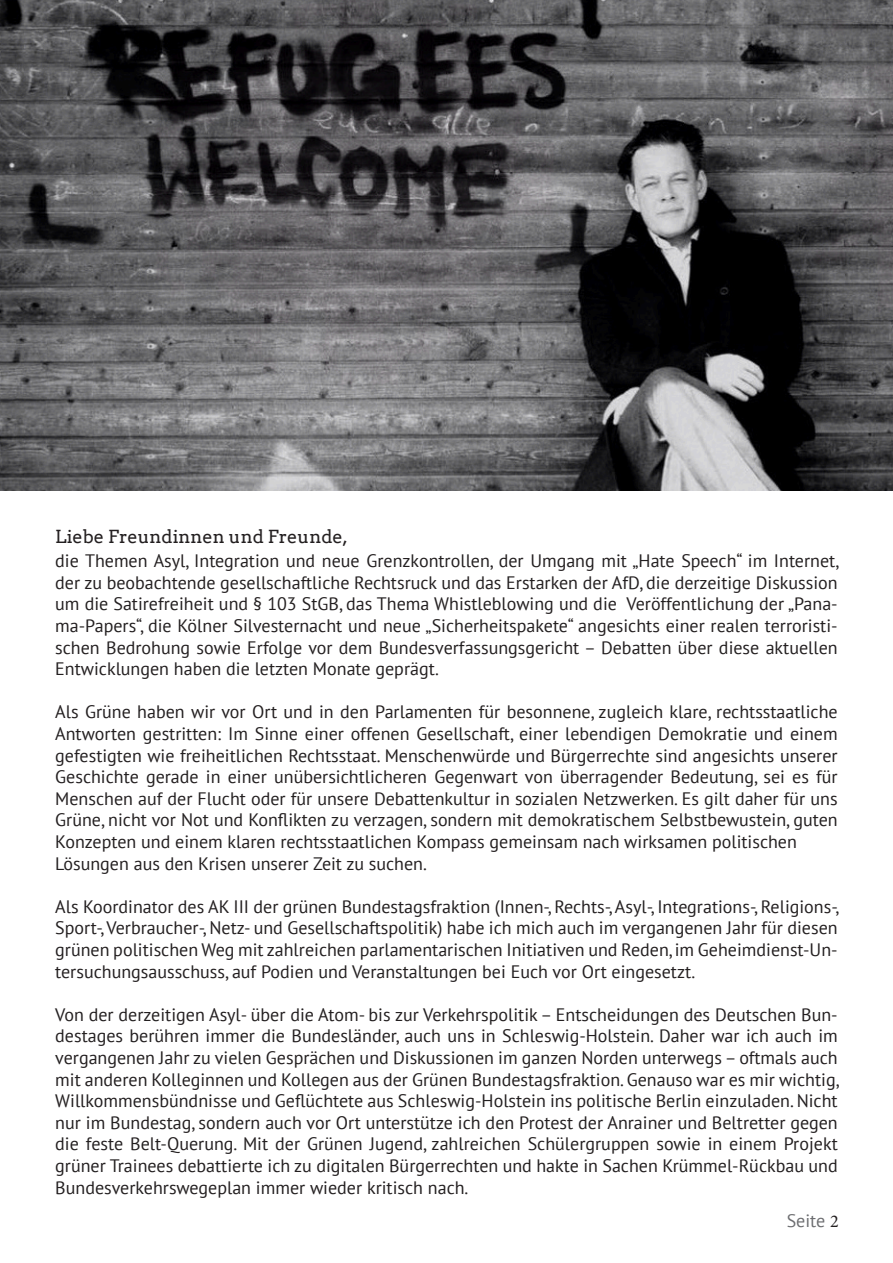
<style>
.page{position:relative;width:893px;height:1263px;background:#fff}
.page>*{position:absolute;margin:0;border:0;box-sizing:border-box;transform-origin:0 0}
.t1{font:18px/21.6px "PT Sans";color:#231f20;text-align:justify}
.t2{font:18px "Arvo";color:#231f20}
.t3{font:18px "PT Sans";color:#6c6d70}
.s1{font-family:"Minion Pro";color:#231f20}
</style>
<div class="page">
<img style="left:0;top:0;width:893px;height:490px">
<p class="t2" style="left:55px;top:526px;width:294px">Liebe Freundinnen und Freunde,</p>
<p class="t1" style="left:55px;top:550px;width:785px">die Themen Asyl, Integration und neue Grenzkontrollen, der Umgang mit „Hate Speech“ im Internet, der zu beobachtende gesellschaftliche Rechtsruck und das Erstarken der AfD, die derzeitige Diskussion um die Satirefreiheit und § 103 StGB, das Thema Whistleblowing und die Veröffentlichung der „Pana&shy;ma-Papers“, die Kölner Silvesternacht und neue „Sicherheitspakete“ angesichts einer realen terroristi&shy;schen Bedrohung sowie Erfolge vor dem Bundesverfassungsgericht – Debatten über diese aktuellen Entwicklungen haben die letzten Monate geprägt.</p>
<p class="t1" style="left:55px;top:701px;width:784px">Als Grüne haben wir vor Ort und in den Parlamenten für besonnene, zugleich klare, rechtsstaatliche Antworten gestritten: Im Sinne einer offenen Gesellschaft, einer lebendigen Demokratie und einem gefestigten wie freiheitlichen Rechtsstaat. Menschenwürde und Bürgerrechte sind angesichts unserer Geschichte gerade in einer unübersichtlicheren Gegenwart von überragender Bedeutung, sei es für Menschen auf der Flucht oder für unsere Debattenkultur in sozialen Netzwerken. Es gilt daher für uns Grüne, nicht vor Not und Konflikten zu verzagen, sondern mit demokratischem Selbstbewustein, guten Konzepten und einem klaren rechtsstaatlichen Kompass gemeinsam nach wirksamen politischen</p>
<p class="t1" style="left:55px;top:852px;width:373px">Lösungen aus den Krisen unserer Zeit zu suchen.</p>
<p class="t1" style="left:55px;top:895px;width:785px">Als Koordinator des AK III der grünen Bundestagsfraktion (Innen-, Rechts-, Asyl-, Integrations-, Religions-, Sport-, Verbraucher-, Netz- und Gesellschaftspolitik) habe ich mich auch im vergangenen Jahr für diesen grünen politischen Weg mit zahlreichen parlamentarischen Initiativen und Reden, im Geheimdienst-Un&shy;tersuchungsausschuss, auf Podien und Veranstaltungen bei Euch vor Ort eingesetzt.</p>
<p class="t1" style="left:55px;top:1003px;width:785px">Von der derzeitigen Asyl- über die Atom- bis zur Verkehrspolitik – Entscheidungen des Deutschen Bun&shy;destages berühren immer die Bundesländer, auch uns in Schleswig-Holstein. Daher war ich auch im vergangenen Jahr zu vielen Gesprächen und Diskussionen im ganzen Norden unterwegs – oftmals auch mit anderen Kolleginnen und Kollegen aus der Grünen Bundestagsfraktion. Genauso war es mir wichtig, Willkommensbündnisse und Geflüchtete aus Schleswig-Holstein ins politische Berlin einzuladen. Nicht nur im Bundestag, sondern auch vor Ort unterstütze ich den Protest der Anrainer und Beltretter gegen die feste Belt-Querung. Mit der Grünen Jugend, zahlreichen Schülergruppen sowie in einem Projekt grüner Trainees debattierte ich zu digitalen Bürgerrechten und hakte in Sachen Krümmel-Rückbau und Bundesverkehrswegeplan immer wieder kritisch nach.</p>
<p class="t3" style="left:787px;top:1209px;width:54px">Seite <span class="s1">2</span></p>
</div>
